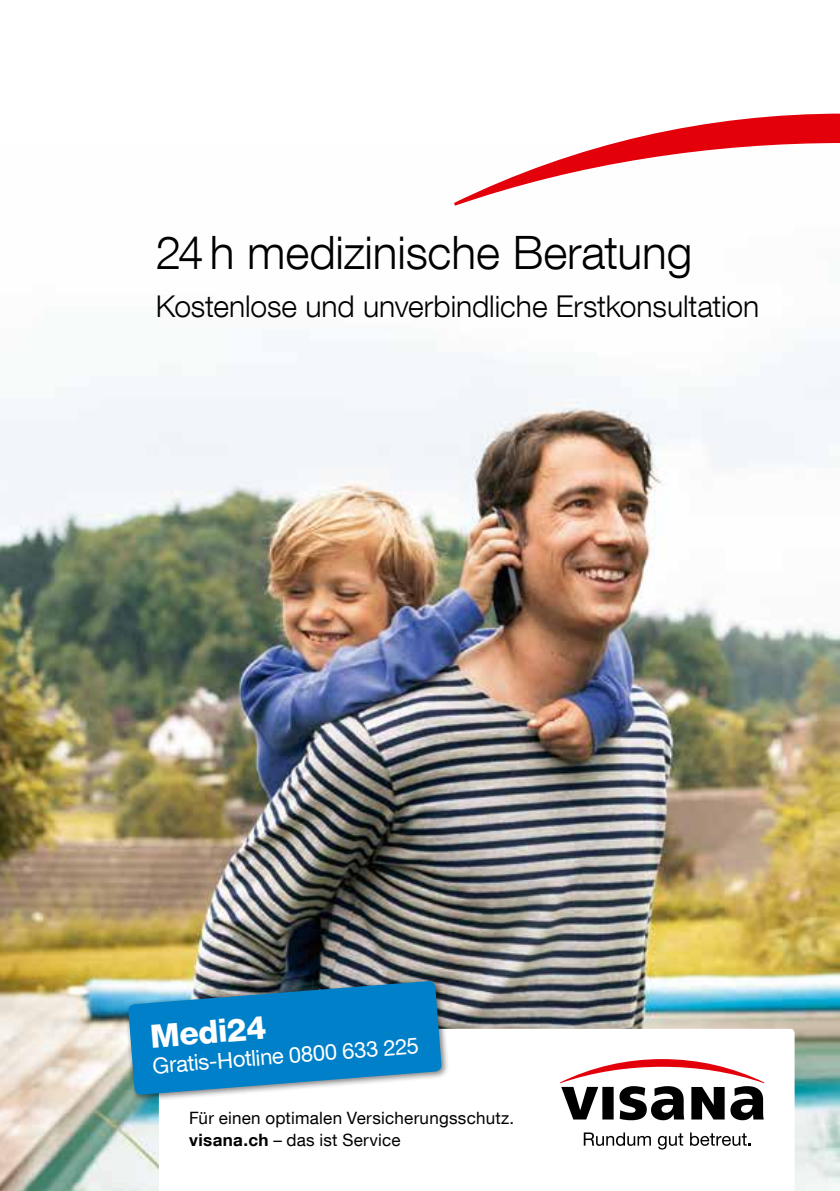
<style>
.page{position:relative;width:840px;height:1191px;background:#fff}
.page>*{position:absolute;margin:0;border:0;box-sizing:border-box;transform-origin:0 0}
.t1{font:300 46px "Helvetica Neue LT Com";letter-spacing:-.005em;color:#000}
.t2{font:800 32px "Helvetica Neue LT Com";color:#fff}
.t3{font:300 30px "Helvetica Neue LT Com";letter-spacing:-.005em;color:#000}
.t4{font:22px "Helvetica Neue LT Com";color:#fff}
.t5{font:17px/22px "Helvetica Neue LT Com";letter-spacing:.015em;color:#000}
.s1{font-weight:700}
</style>
<div class="page">
<img style="left:0;top:330px;width:839px;height:861px">
<svg style="left:454px;top:114px;width:385px;height:92px"></svg>
<svg style="left:159px;top:1028px;width:635px;height:163px"></svg>
<div style="left:124px;top:977px;width:325px;height:125px;background:#000;opacity:.5"></div>
<svg style="left:128px;top:980px;width:313px;height:115px;background:#278cc4"></svg>
<svg style="left:583px;top:1132px;width:67px;height:13px"></svg>
<svg style="left:657px;top:1133px;width:25px;height:16px"></svg>
<svg style="left:689px;top:1132px;width:61px;height:13px"></svg>
<svg style="left:559px;top:1059px;width:205px;height:61px"></svg>
<h1 class="t1" style="left:156px;top:224px;width:538px">24h medizinische Beratung</h1>
<h3 class="t3" style="left:156px;top:288px;width:605px">Kostenlose und unverbindliche Erstkonsultation</h3>
<h2 class="t2" style="left:149px;top:1017px;width:118px;rotate:-4deg">Medi24</h2>
<p class="t4" style="left:151px;top:1053px;width:268px;rotate:-5deg">Gratis-Hotline 0800 633 225</p>
<p class="t5" style="left:189px;top:1106px;width:326px">Für einen optimalen Versicherungsschutz. <span class="s1">visana.ch</span> – das ist Service</p>
</div>
